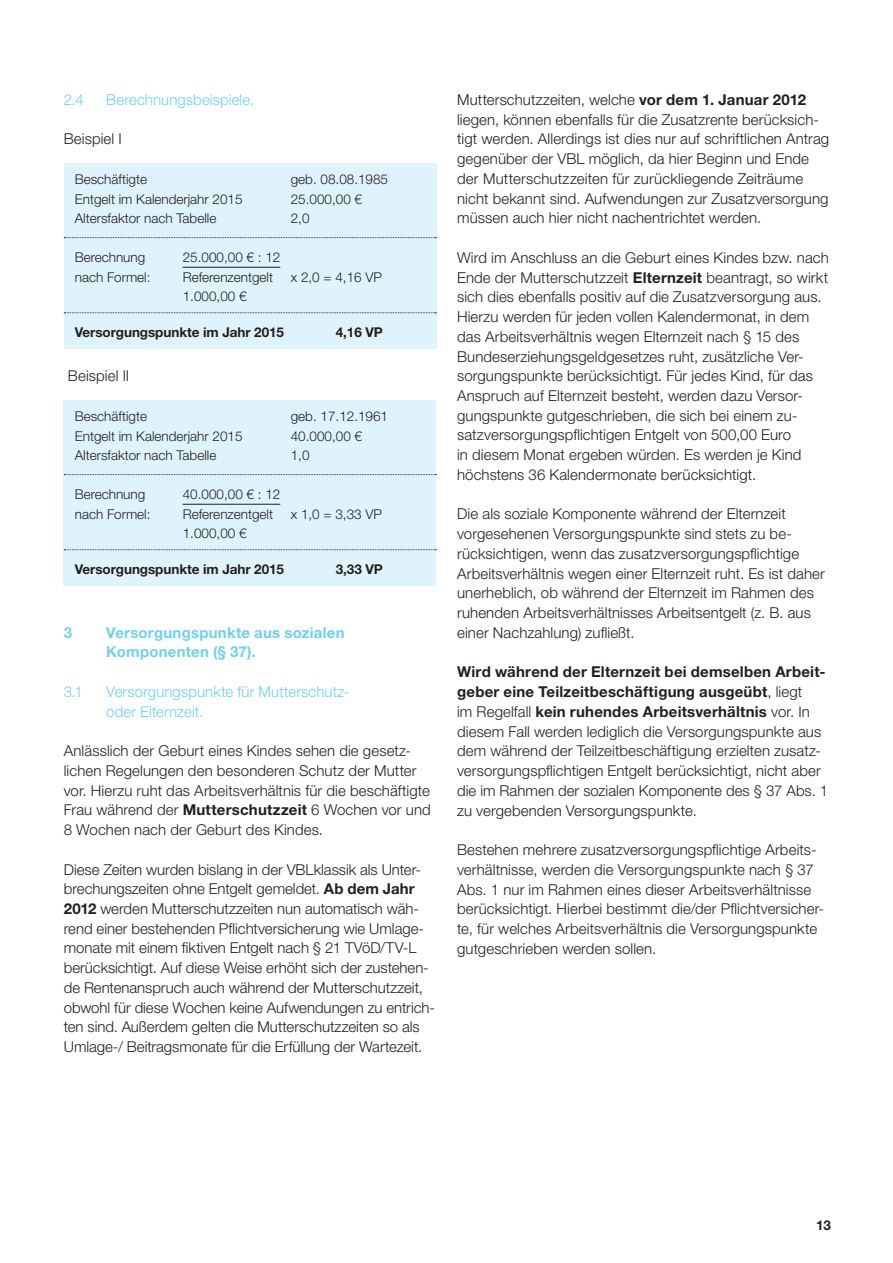
<style>
.page{position:relative;width:893px;height:1263px;background:#fff}
.page>*{position:absolute;margin:0;border:0;box-sizing:border-box;transform-origin:0 0}
.t1{font:300 15px/19.8px "Helvetica Neue LT Pro";letter-spacing:.005em;color:#231f20}
.t2{font:300 15px/19.8px "Helvetica Neue LT Pro";letter-spacing:.005em;color:#71cfee}
.t3{font:700 15px/19.8px "Helvetica Neue LT Pro";letter-spacing:.015em;color:#71cfee}
.t4{font:300 13.5px "Helvetica Neue LT Pro";color:#231f20}
.t5{font:700 13.5px "Helvetica Neue LT Pro";letter-spacing:-.005em;color:#231f20}
.s1{font-weight:700}
</style>
<div class="page">
<div style="left:64px;top:163px;width:372px;height:186px;background:#dff3fc"></div>
<svg style="left:64px;top:237px;width:372px;height:1px"></svg>
<svg style="left:64px;top:312px;width:372px;height:1px"></svg>
<hr style="left:183px;top:267px;width:97px;height:1px;background:#231f20">
<div style="left:64px;top:400px;width:372px;height:186px;background:#dff3fc"></div>
<svg style="left:64px;top:474px;width:372px;height:1px"></svg>
<svg style="left:64px;top:549px;width:372px;height:1px"></svg>
<hr style="left:183px;top:504px;width:97px;height:1px;background:#231f20">
<p class="t2" style="left:64px;top:89px;width:21px">2.4</p>
<p class="t2" style="left:106px;top:89px;width:149px">Berechnungsbeispiele.</p>
<p class="t1" style="left:64px;top:129px;width:60px">Beispiel I</p>
<p class="t4" style="left:75px;top:171px;width:74px">Beschäftigte</p>
<p class="t4" style="left:291px;top:171px;width:99px">geb. 08.08.1985</p>
<p class="t4" style="left:75px;top:191px;width:169px">Entgelt im Kalenderjahr 2015</p>
<p class="t4" style="left:291px;top:191px;width:73px">25.000,00 €</p>
<p class="t4" style="left:75px;top:210px;width:143px">Altersfaktor nach Tabelle</p>
<p class="t4" style="left:291px;top:210px;width:20px">2,0</p>
<p class="t4" style="left:75px;top:249px;width:72px">Berechnung</p>
<p class="t4" style="left:183px;top:249px;width:99px">25.000,00 € : 12</p>
<p class="t4" style="left:75px;top:269px;width:77px">nach Formel:</p>
<p class="t4" style="left:183px;top:269px;width:92px">Referenzentgelt</p>
<p class="t4" style="left:291px;top:269px;width:93px">x 2,0 = 4,16 VP</p>
<p class="t4" style="left:183px;top:288px;width:65px">1.000,00 €</p>
<p class="t5" style="left:75px;top:324px;width:211px">Versorgungspunkte im Jahr 2015</p>
<p class="t5" style="left:336px;top:324px;width:49px">4,16 VP</p>
<p class="t1" style="left:68px;top:365px;width:63px">Beispiel II</p>
<p class="t4" style="left:75px;top:408px;width:74px">Beschäftigte</p>
<p class="t4" style="left:291px;top:408px;width:99px">geb. 17.12.1961</p>
<p class="t4" style="left:75px;top:428px;width:169px">Entgelt im Kalenderjahr 2015</p>
<p class="t4" style="left:291px;top:428px;width:73px">40.000,00 €</p>
<p class="t4" style="left:75px;top:447px;width:143px">Altersfaktor nach Tabelle</p>
<p class="t4" style="left:291px;top:447px;width:20px">1,0</p>
<p class="t4" style="left:75px;top:486px;width:72px">Berechnung</p>
<p class="t4" style="left:183px;top:486px;width:99px">40.000,00 € : 12</p>
<p class="t4" style="left:75px;top:506px;width:77px">nach Formel:</p>
<p class="t4" style="left:183px;top:506px;width:92px">Referenzentgelt</p>
<p class="t4" style="left:291px;top:506px;width:93px">x 1,0 = 3,33 VP</p>
<p class="t4" style="left:183px;top:525px;width:65px">1.000,00 €</p>
<p class="t5" style="left:75px;top:561px;width:211px">Versorgungspunkte im Jahr 2015</p>
<p class="t5" style="left:336px;top:561px;width:49px">3,33 VP</p>
<p class="t3" style="left:64px;top:622px;width:10px">3</p>
<p class="t3" style="left:106px;top:622px;width:240px">Versorgungspunkte aus sozialen<br>Komponenten (§ 37).</p>
<p class="t2" style="left:64px;top:681px;width:21px">3.1</p>
<p class="t2" style="left:106px;top:681px;width:245px">Versorgungspunkte für Mutterschutz&shy;oder Elternzeit.</p>
<p class="t1" style="left:64px;top:740px;width:368px">Anlässlich der Geburt eines Kindes sehen die gesetz&shy;lichen Regelungen den besonderen Schutz der Mutter vor. Hierzu ruht das Arbeitsverhältnis für die beschäftigte Frau während der <span class="s1">Mutterschutzzeit</span> 6 Wochen vor und 8 Wochen nach der Geburt des Kindes.</p>
<p class="t1" style="left:64px;top:859px;width:373px">Diese Zeiten wurden bislang in der VBLklassik als Unter&shy;brechungszeiten ohne Entgelt gemeldet. <span class="s1">Ab dem Jahr 2012</span> werden Mutterschutzzeiten nun automatisch wäh&shy;rend einer bestehenden Pflichtversicherung wie Umlage&shy;monate mit einem fiktiven Entgelt nach § 21 TVöD/TV-L berücksichtigt. Auf diese Weise erhöht sich der zustehen&shy;de Rentenanspruch auch während der Mutterschutzzeit, obwohl für diese Wochen keine Aufwendungen zu entrich&shy;ten sind. Außerdem gelten die Mutterschutzzeiten so als Umlage-/ Beitragsmonate für die Erfüllung der Wartezeit.</p>
<p class="t1" style="left:457px;top:89px;width:374px">Mutterschutzzeiten, welche <span class="s1">vor dem 1. Januar 2012 </span>liegen, können ebenfalls für die Zusatzrente berücksich&shy;tigt werden. Allerdings ist dies nur auf schriftlichen Antrag gegenüber der VBL möglich, da hier Beginn und Ende der Mutterschutzzeiten für zurückliegende Zeiträume nicht bekannt sind. Aufwendungen zur Zusatzversorgung müssen auch hier nicht nachentrichtet werden.</p>
<p class="t1" style="left:457px;top:247px;width:373px">Wird im Anschluss an die Geburt eines Kindes bzw. nach Ende der Mutterschutzzeit <span class="s1">Elternzeit</span> beantragt, so wirkt sich dies ebenfalls positiv auf die Zusatzversorgung aus.<br>Hierzu werden für jeden vollen Kalendermonat, in dem das Arbeitsverhältnis wegen Elternzeit nach § 15 des Bundeserziehungsgeldgesetzes ruht, zusätzliche Ver&shy;sorgungspunkte berücksichtigt. Für jedes Kind, für das Anspruch auf Elternzeit besteht, werden dazu Versor&shy;gungspunkte gutgeschrieben, die sich bei einem zu&shy;satzversorgungspflichtigen Entgelt von 500,00 Euro<br>in diesem Monat ergeben würden. Es werden je Kind höchstens 36 Kalendermonate berücksichtigt.</p>
<p class="t1" style="left:457px;top:504px;width:369px">Die als soziale Komponente während der Elternzeit vorgesehenen Versorgungspunkte sind stets zu be&shy;rücksichtigen, wenn das zusatzversorgungspflichtige Arbeitsverhältnis wegen einer Elternzeit ruht. Es ist daher unerheblich, ob während der Elternzeit im Rahmen des ruhenden Arbeitsverhältnisses Arbeitsentgelt (z. B. aus einer Nachzahlung) zufließt.</p>
<p class="t1" style="left:457px;top:662px;width:373px"><span class="s1">Wird während der Elternzeit bei demselben Arbeit&shy;geber eine Teilzeitbeschäftigung ausgeübt</span>, liegt<br>im Regelfall <span class="s1">kein ruhendes Arbeitsverhältnis</span> vor. In diesem Fall werden lediglich die Versorgungspunkte aus dem während der Teilzeitbeschäftigung erzielten zusatz&shy;versorgungspflichtigen Entgelt berücksichtigt, nicht aber die im Rahmen der sozialen Komponente des § 37 Abs. 1 zu vergebenden Versorgungspunkte.</p>
<p class="t1" style="left:457px;top:839px;width:368px">Bestehen mehrere zusatzversorgungspflichtige Arbeits&shy;verhältnisse, werden die Versorgungspunkte nach § 37<br>Abs. 1 nur im Rahmen eines dieser Arbeitsverhältnisse berücksichtigt. Hierbei bestimmt die/der Pflichtversicher&shy;te, für welches Arbeitsverhältnis die Versorgungspunkte gutgeschrieben werden sollen.</p>
<p class="t5" style="left:816px;top:1216px;width:17px">13</p>
</div>
